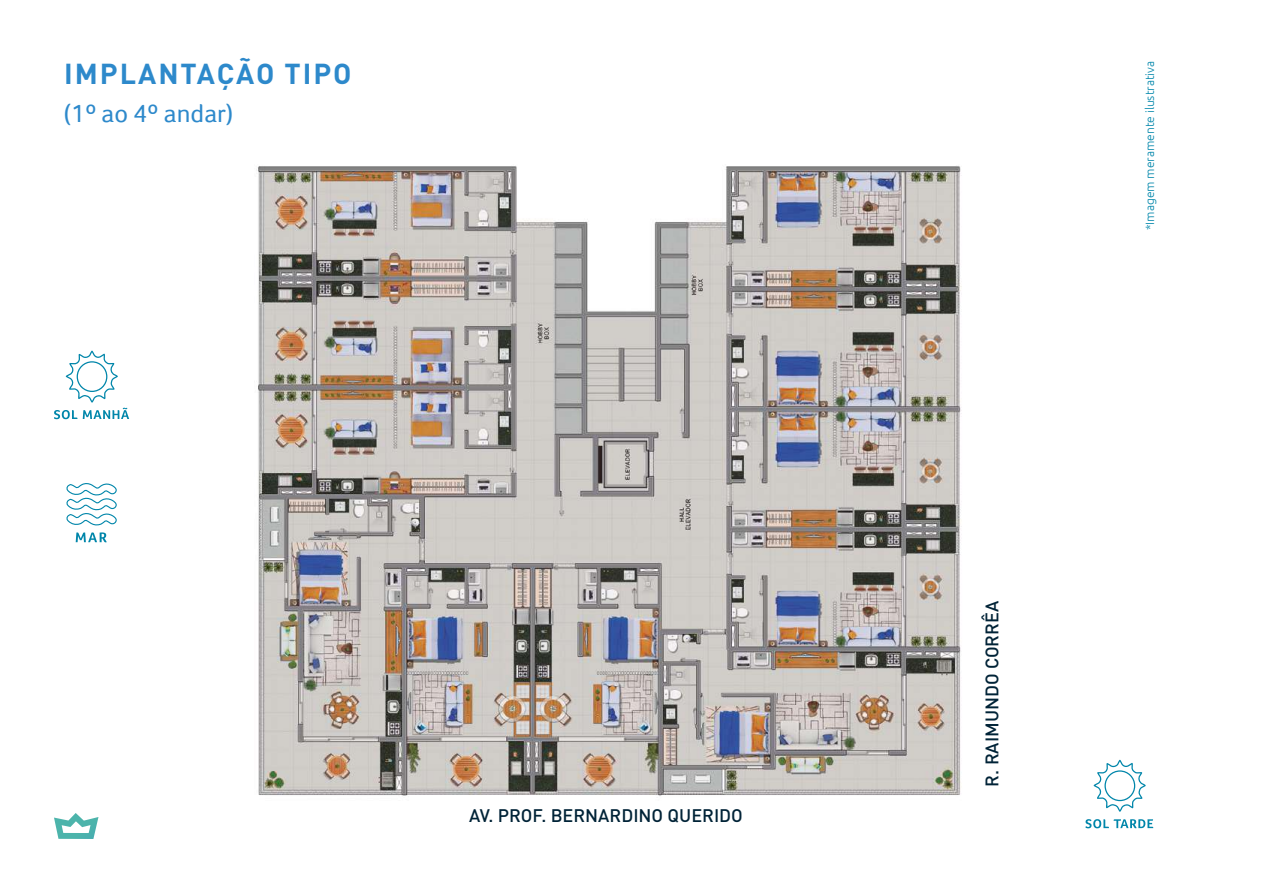
<style>
.page{position:relative;width:1263px;height:893px;background:#fff}
.page>*{position:absolute;margin:0;border:0;box-sizing:border-box;transform-origin:0 0}
.t1{font:700 28.5px "DIN Pro";letter-spacing:.07em;color:#2d89cb}
.t2{font:25.5px "Foco";color:#2d89cb}
.t3{font:500 18px "DIN Pro";color:#002337}
.t4{font:300 12px "Ubuntu";color:#0086aa}
</style>
<div class="page">
<svg style="left:54px;top:813px;width:44px;height:26px"></svg>
<svg style="left:66px;top:483px;width:51px;height:43px"></svg>
<svg style="left:76px;top:532px;width:31px;height:10px"></svg>
<svg style="left:54px;top:351px;width:75px;height:68px"></svg>
<svg style="left:1085px;top:819px;width:68px;height:9px"></svg>
<svg style="left:1093px;top:760px;width:53px;height:52px"></svg>
<img style="left:256px;top:166px;width:706px;height:630px">
<h1 class="t1" style="left:64px;top:50px;width:289px">IMPLANTAÇÃO TIPO</h1>
<h2 class="t2" style="left:64px;top:98px;width:171px">(1º ao 4º andar)</h2>
<p class="t3" style="left:469px;top:801px;width:275px">AV. PROF. BERNARDINO QUERIDO</p>
<p class="t4" style="left:1143px;top:230px;width:171px;rotate:-90deg">*Imagem meramente ilustrativa</p>
<p class="t3" style="left:977px;top:786px;width:187px;rotate:-90deg">R. RAIMUNDO CORRÊA</p>
</div>
